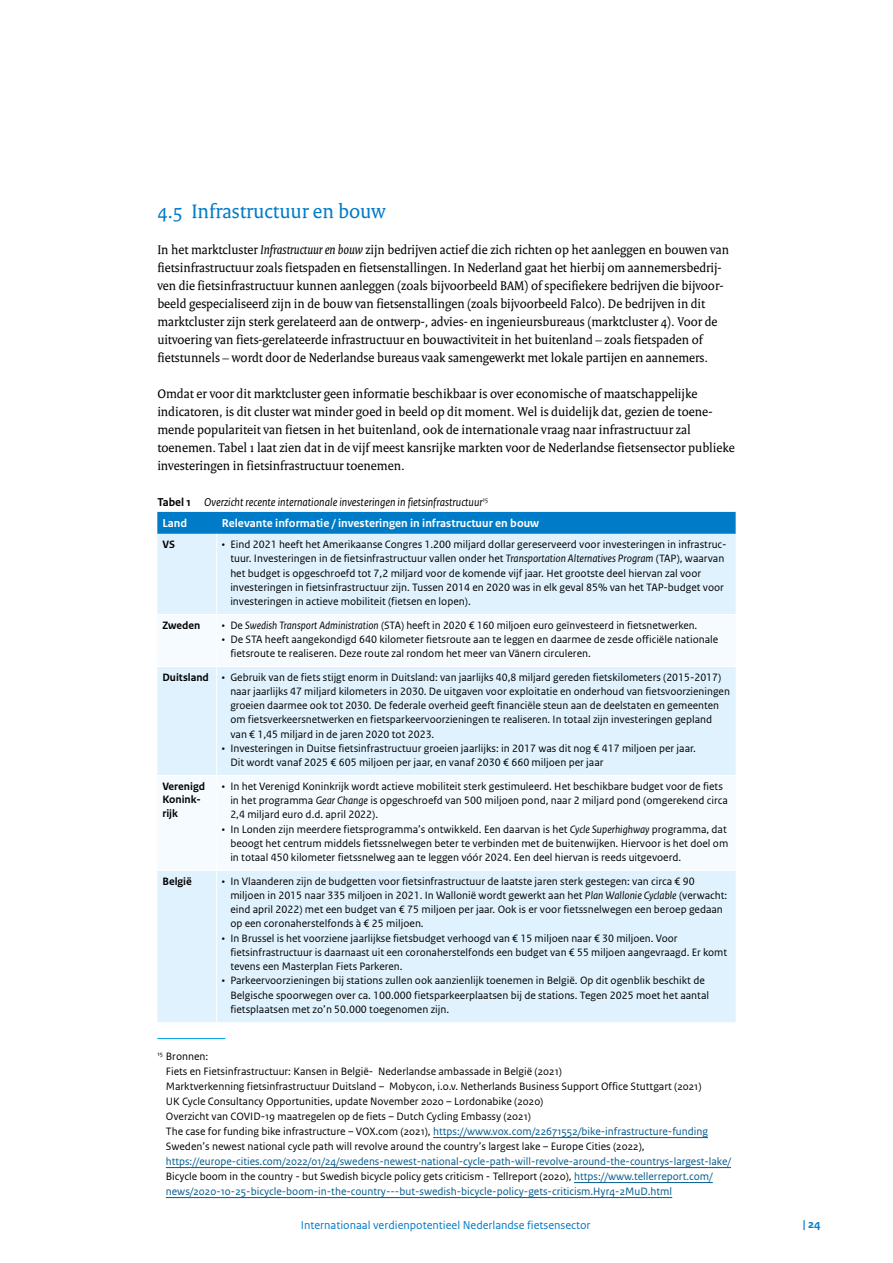
<style>
.page{position:relative;width:893px;height:1263px;background:#fff}
.page>*{position:absolute;margin:0;border:0;box-sizing:border-box;transform-origin:0 0}
.t1{font:21px "Rijksoverheid Serif";color:#007bc7}
.t2{font:13.5px/18px "Rijksoverheid Serif";color:#000}
.t3{font:italic 12px/20.9px "Rijksoverheid Sans Text";color:#000}
.t4{font:12px "Rijksoverheid Sans Text";color:#007bc7}
.t5{font:700 12px "Rijksoverheid Sans Text";color:#fff}
.t6{font:700 12px "Rijksoverheid Sans Text";color:#007bc7}
.t7{font:11.25px/14.2px "Rijksoverheid Sans Text";color:#000}
.t8{font:11.25px/15px "Rijksoverheid Sans Text";color:#00598c}
.t9{font:700 11.25px/13.5px "Rijksoverheid Sans Text";color:#000}
.s1{font-style:italic}
.s2{font-weight:700;font-style:normal}
.s3{font-weight:700;font-style:normal;color:#fff}
.s4{font-weight:700}
.s5{color:#00598c}
.s6{color:#000}
</style>
<div class="page">
<div style="left:157px;top:512px;width:579px;height:22px;background:#007bc7"></div>
<div style="left:157px;top:534px;width:579px;height:488px;background:#dff2fd"></div>
<svg style="left:157px;top:615px;width:579px;height:255px;fill:#f5fbfe"></svg>
<hr style="left:216px;top:534px;width:1px;height:80px;background:#fff">
<hr style="left:157px;top:614px;width:60px;height:1px;background:#fff">
<hr style="left:217px;top:614px;width:519px;height:1px;background:#fff">
<hr style="left:216px;top:615px;width:1px;height:51px;background:#fff">
<hr style="left:157px;top:666px;width:60px;height:1px;background:#fff">
<hr style="left:217px;top:666px;width:519px;height:1px;background:#fff">
<hr style="left:216px;top:667px;width:1px;height:108px;background:#fff">
<hr style="left:157px;top:775px;width:60px;height:1px;background:#fff">
<hr style="left:217px;top:775px;width:519px;height:1px;background:#fff">
<hr style="left:216px;top:776px;width:1px;height:94px;background:#fff">
<hr style="left:157px;top:870px;width:60px;height:1px;background:#fff">
<hr style="left:217px;top:870px;width:519px;height:1px;background:#fff">
<hr style="left:216px;top:871px;width:1px;height:151px;background:#fff">
<hr style="left:157px;top:1038px;width:68px;height:1px;background:#009fe3">
<hr style="left:433px;top:1137px;width:275px;height:1px;background:#00598c">
<hr style="left:166px;top:1167px;width:565px;height:1px;background:#00598c">
<hr style="left:574px;top:1182px;width:139px;height:1px;background:#00598c">
<hr style="left:166px;top:1197px;width:506px;height:1px;background:#00598c">
<h1 class="t1" style="left:157px;top:199px;width:230px">4.5 Infrastructuur en bouw</h1>
<p class="t2" style="left:157px;top:240px;width:573px">In het marktcluster <span class="s1">Infrastructuur en bouw</span> zijn bedrijven actief die zich richten op het aanleggen en bouwen van fietsinfrastructuur zoals fietspaden en fietsenstallingen. In Nederland gaat het hierbij om aannemersbedrij&shy;ven die fietsinfrastructuur kunnen aanleggen (zoals bijvoorbeeld BAM) of specifiekere bedrijven die bijvoor&shy;beeld gespecialiseerd zijn in de bouw van fietsenstallingen (zoals bijvoorbeeld Falco). De bedrijven in dit marktcluster zijn sterk gerelateerd aan de ontwerp-, advies- en ingenieursbureaus (marktcluster 4). Voor de uitvoering van fiets-gerelateerde infrastructuur en bouwactiviteit in het buitenland – zoals fietspaden of fietstunnels – wordt door de Nederlandse bureaus vaak samengewerkt met lokale partijen en aannemers.</p>
<p class="t2" style="left:157px;top:384px;width:579px">Omdat er voor dit marktcluster geen informatie beschikbaar is over economische of maatschappelijke indicatoren, is dit cluster wat minder goed in beeld op dit moment. Wel is duidelijk dat, gezien de toene&shy;mende populariteit van fietsen in het buitenland, ook de internationale vraag naar infrastructuur zal toenemen. Tabel 1 laat zien dat in de vijf meest kansrijke markten voor de Nederlandse fietsensector publieke investeringen in fietsinfrastructuur toenemen.</p>
<p class="t3" style="left:162px;top:492px;width:327px;text-indent:-5px"><span class="s2">Tabel 1</span> Overzicht recente internationale investeringen in fietsinfrastructuur<sup>15<br></sup><span class="s3">Land</span></p>
<p class="t5" style="left:222px;top:516px;width:319px">Relevante informatie / investeringen in infrastructuur en bouw</p>
<p class="t9" style="left:162px;top:538px;width:14px">VS</p>
<p class="t7" style="left:230px;top:537px;width:498px;text-indent:-9px">• Eind 2021 heeft het Amerikaanse Congres 1.200 miljard dollar gereserveerd voor investeringen in infrastruc&shy;tuur. Investeringen in de fietsinfrastructuur vallen onder het <span class="s1">Transportation Alternatives Program</span> (TAP), waarvan het budget is opgeschroefd tot 7,2 miljard voor de komende vijf jaar. Het grootste deel hiervan zal voor investeringen in fietsinfrastructuur zijn. Tussen 2014 en 2020 was in elk geval 85% van het TAP-budget voor investeringen in actieve mobiliteit (fietsen en lopen).</p>
<p class="t9" style="left:162px;top:618px;width:39px">Zweden</p>
<p class="t7" style="left:222px;top:618px;width:477px">• De <span class="s1">Swedish Transport Administration</span> (STA) heeft in 2020 € 160 miljoen euro geïnvesteerd in fietsnetwerken.</p>
<p class="t7" style="left:230px;top:632px;width:489px;text-indent:-9px">• De STA heeft aangekondigd 640 kilometer fietsroute aan te leggen en daarmee de zesde officiële nationale fietsroute te realiseren. Deze route zal rondom het meer van Vänern circuleren.</p>
<p class="t7" style="left:230px;top:670px;width:501px;text-indent:-68px"><span class="s4">Duitsland</span> • Gebruik van de fiets stijgt enorm in Duitsland: van jaarlijks 40,8 miljard gereden fietskilometers (2015-2017) naar jaarlijks 47 miljard kilometers in 2030. De uitgaven voor exploitatie en onderhoud van fietsvoorzieningen groeien daarmee ook tot 2030. De federale overheid geeft financiële steun aan de deelstaten en gemeenten om fietsverkeersnetwerken en fietsparkeervoorzieningen te realiseren. In totaal zijn investeringen gepland van € 1,45 miljard in de jaren 2020 tot 2023.</p>
<p class="t7" style="left:230px;top:741px;width:467px;text-indent:-9px">• Investeringen in Duitse fietsinfrastructuur groeien jaarlijks: in 2017 was dit nog € 417 miljoen per jaar.<br>Dit wordt vanaf 2025 € 605 miljoen per jaar, en vanaf 2030 € 660 miljoen per jaar</p>
<p class="t9" style="left:162px;top:779px;width:44px">Verenigd<br>Konink&shy;rijk</p>
<p class="t7" style="left:230px;top:779px;width:499px;text-indent:-9px">• In het Verenigd Koninkrijk wordt actieve mobiliteit sterk gestimuleerd. Het beschikbare budget voor de fiets in het programma <span class="s1">Gear Change</span> is opgeschroefd van 500 miljoen pond, naar 2 miljard pond (omgerekend circa<br>2,4 miljard euro d.d. april 2022).</p>
<p class="t7" style="left:230px;top:822px;width:499px;text-indent:-9px">• In Londen zijn meerdere fietsprogramma’s ontwikkeld. Een daarvan is het <span class="s1">Cycle Superhighway</span> programma, dat beoogt het centrum middels fietssnelwegen beter te verbinden met de buitenwijken. Hiervoor is het doel om in totaal 450 kilometer fietssnelweg aan te leggen vóór 2024. Een deel hiervan is reeds uitgevoerd.</p>
<p class="t9" style="left:162px;top:874px;width:31px">België</p>
<p class="t7" style="left:230px;top:874px;width:498px;text-indent:-9px">• In Vlaanderen zijn de budgetten voor fietsinfrastructuur de laatste jaren sterk gestegen: van circa € 90 miljoen in 2015 naar 335 miljoen in 2021. In Wallonië wordt gewerkt aan het <span class="s1">Plan Wallonie Cyclable</span> (verwacht: eind april 2022) met een budget van € 75 miljoen per jaar. Ook is er voor fietssnelwegen een beroep gedaan op een coronaherstelfonds à € 25 miljoen.</p>
<p class="t7" style="left:230px;top:931px;width:498px;text-indent:-9px">• In Brussel is het voorziene jaarlijkse fietsbudget verhoogd van € 15 miljoen naar € 30 miljoen. Voor fietsinfrastructuur is daarnaast uit een coronaherstelfonds een budget van € 55 miljoen aangevraagd. Er komt tevens een Masterplan Fiets Parkeren.</p>
<p class="t7" style="left:230px;top:974px;width:480px;text-indent:-9px">• Parkeervoorzieningen bij stations zullen ook aanzienlijk toenemen in België. Op dit ogenblik beschikt de<br>Belgische spoorwegen over ca. 100.000 fietsparkeerplaatsen bij de stations. Tegen 2025 moet het aantal fietsplaatsen met zo’n 50.000 toegenomen zijn.</p>
<p class="t7" style="left:166px;top:1049px;width:544px;line-height:15px;text-indent:-9px"><sup>15</sup> Bronnen:<br>Fiets en Fietsinfrastructuur: Kansen in België- Nederlandse ambassade in België (2021)<br>Marktverkenning fietsinfrastructuur Duitsland – Mobycon, i.o.v. Netherlands Business Support Office Stuttgart (2021)<br>UK Cycle Consultancy Opportunities, update November 2020 – Lordonabike (2020)<br>Overzicht van COVID-19 maatregelen op de fiets – Dutch Cycling Embassy (2021)<br>The case for funding bike infrastructure – VOX.com (2021), <span class="s5">https://www.vox.com/22671552/bike-infrastructure-funding </span>Sweden’s newest national cycle path will revolve around the country’s largest lake – Europe Cities (2022),</p>
<p class="t8" style="left:166px;top:1154px;width:567px">https://europe-cities.com/2022/01/24/swedens-newest-national-cycle-path-will-revolve-around-the-countrys-largest-lake/<br><span class="s6">Bicycle boom in the country - but Swedish bicycle policy gets criticism - Tellreport (2020),</span> https://www.tellerreport.com/ news/2020-10-25-bicycle-boom-in-the-country---but-swedish-bicycle-policy-gets-criticism.Hyr4-2MuD.html</p>
<p class="t4" style="left:301px;top:1218px;width:291px">Internationaal verdienpotentieel Nederlandse fietsensector</p>
<p class="t6" style="left:803px;top:1217px;width:19px">| 24</p>
</div>
